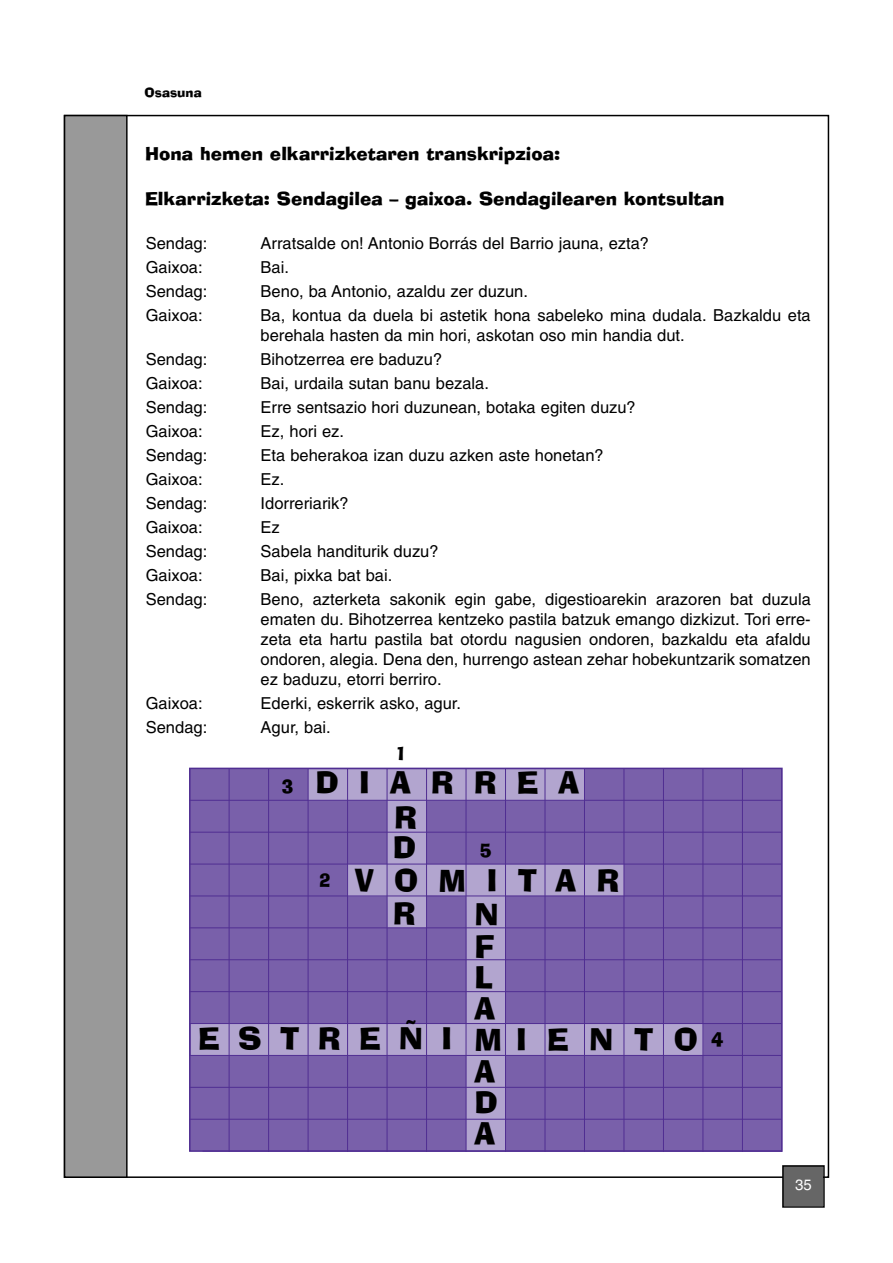
<style>
.page{position:relative;width:893px;height:1263px;background:#fff}
.page>*{position:absolute;margin:0;border:0;box-sizing:border-box;transform-origin:0 0}
.t1{font:30px/31.2px "Ad Lib BT";letter-spacing:.675em;color:#000}
.t2{font:30px "Ad Lib BT";letter-spacing:.615em;color:#000}
.t3{font:18px "Ad Lib BT";color:#000}
.t4{font:16.5px/19.8px "Helvetica";color:#000}
.t5{font:15px "Helvetica";color:#fff}
.t6{font:12.75px "Ad Lib BT";color:#000}
</style>
<div class="page">
<div style="left:65px;top:116px;width:61px;height:1060px;background:#999"></div>
<div style="left:64px;top:115px;width:64px;height:1063px;border:2px solid #000"></div>
<div style="left:784px;top:1167px;width:39px;height:39px;background:#666"></div>
<div style="left:782px;top:1165px;width:43px;height:43px;border:2px solid #000"></div>
<div style="left:190px;top:768px;width:592px;height:383px;background:#7960aa"></div>
<hr style="left:742px;top:768px;width:1px;height:383px;background:#502e92">
<svg style="left:192px;top:771px;width:511px;height:378px"></svg>
<hr style="left:426px;top:768px;width:1px;height:383px;background:#502e92">
<hr style="left:505px;top:768px;width:1px;height:383px;background:#502e92">
<hr style="left:584px;top:768px;width:1px;height:383px;background:#502e92">
<hr style="left:387px;top:768px;width:1px;height:383px;background:#502e92">
<hr style="left:466px;top:768px;width:1px;height:383px;background:#502e92">
<hr style="left:347px;top:768px;width:1px;height:383px;background:#502e92">
<hr style="left:545px;top:768px;width:1px;height:383px;background:#502e92">
<hr style="left:190px;top:959px;width:592px;height:1px;background:#502e92">
<hr style="left:190px;top:1023px;width:592px;height:1px;background:#502e92">
<hr style="left:190px;top:1087px;width:592px;height:1px;background:#502e92">
<hr style="left:190px;top:800px;width:592px;height:1px;background:#502e92">
<hr style="left:190px;top:832px;width:592px;height:1px;background:#502e92">
<hr style="left:190px;top:864px;width:592px;height:1px;background:#502e92">
<hr style="left:190px;top:896px;width:592px;height:1px;background:#502e92">
<hr style="left:190px;top:927px;width:592px;height:1px;background:#502e92">
<hr style="left:190px;top:991px;width:592px;height:1px;background:#502e92">
<hr style="left:190px;top:1055px;width:592px;height:1px;background:#502e92">
<hr style="left:190px;top:1119px;width:592px;height:1px;background:#502e92">
<hr style="left:703px;top:768px;width:1px;height:383px;background:#502e92">
<hr style="left:663px;top:768px;width:1px;height:383px;background:#502e92">
<hr style="left:624px;top:768px;width:1px;height:383px;background:#502e92">
<hr style="left:308px;top:768px;width:1px;height:383px;background:#502e92">
<hr style="left:268px;top:768px;width:1px;height:383px;background:#502e92">
<hr style="left:229px;top:768px;width:1px;height:383px;background:#502e92">
<div style="left:189px;top:768px;width:594px;height:384px;border:2px solid #502e92"></div>
<p class="t6" style="left:145px;top:88px;width:59px">Osasuna</p>
<p class="t3" style="left:145px;top:147px;width:417px">Hona hemen elkarrizketaren transkripzioa:</p>
<p class="t3" style="left:145px;top:192px;width:581px">Elkarrizketa: Sendagilea – gaixoa. Sendagilearen kontsultan</p>
<p class="t4" style="left:146px;top:235px;width:63px">Sendag:</p>
<p class="t4" style="left:261px;top:235px;width:390px">Arratsalde on! Antonio Borrás del Barrio jauna, ezta?</p>
<p class="t4" style="left:146px;top:259px;width:58px">Gaixoa:</p>
<p class="t4" style="left:261px;top:259px;width:30px">Bai.</p>
<p class="t4" style="left:146px;top:283px;width:63px">Sendag:</p>
<p class="t4" style="left:261px;top:283px;width:269px">Beno, ba Antonio, azaldu zer duzun.</p>
<p class="t4" style="left:146px;top:307px;width:58px">Gaixoa:</p>
<p class="t4" style="left:261px;top:307px;width:552px">Ba, kontua da duela bi astetik hona sabeleko mina dudala. Bazkaldu eta berehala hasten da min hori, askotan oso min handia dut.</p>
<p class="t4" style="left:146px;top:351px;width:63px">Sendag:</p>
<p class="t4" style="left:261px;top:351px;width:183px">Bihotzerrea ere baduzu?</p>
<p class="t4" style="left:146px;top:375px;width:58px">Gaixoa:</p>
<p class="t4" style="left:261px;top:375px;width:230px">Bai, urdaila sutan banu bezala.</p>
<p class="t4" style="left:146px;top:399px;width:63px">Sendag:</p>
<p class="t4" style="left:261px;top:399px;width:377px">Erre sentsazio hori duzunean, botaka egiten duzu?</p>
<p class="t4" style="left:146px;top:423px;width:58px">Gaixoa:</p>
<p class="t4" style="left:261px;top:423px;width:85px">Ez, hori ez.</p>
<p class="t4" style="left:146px;top:447px;width:63px">Sendag:</p>
<p class="t4" style="left:261px;top:447px;width:345px">Eta beherakoa izan duzu azken aste honetan?</p>
<p class="t4" style="left:146px;top:471px;width:58px">Gaixoa:</p>
<p class="t4" style="left:261px;top:471px;width:25px">Ez.</p>
<p class="t4" style="left:146px;top:495px;width:63px">Sendag:</p>
<p class="t4" style="left:261px;top:495px;width:90px">Idorreriarik?</p>
<p class="t4" style="left:146px;top:519px;width:58px">Gaixoa:</p>
<p class="t4" style="left:261px;top:519px;width:21px">Ez</p>
<p class="t4" style="left:146px;top:543px;width:63px">Sendag:</p>
<p class="t4" style="left:261px;top:543px;width:179px">Sabela handiturik duzu?</p>
<p class="t4" style="left:146px;top:567px;width:58px">Gaixoa:</p>
<p class="t4" style="left:261px;top:567px;width:133px">Bai, pixka bat bai.</p>
<p class="t4" style="left:146px;top:591px;width:63px">Sendag:</p>
<p class="t4" style="left:261px;top:591px;width:552px;text-align:justify">Beno, azterketa sakonik egin gabe, digestioarekin arazoren bat duzula ematen du. Bihotzerrea kentzeko pastila batzuk emango dizkizut. Tori erre&shy;zeta eta hartu pastila bat otordu nagusien ondoren, bazkaldu eta afaldu ondoren, alegia. Dena den, hurrengo astean zehar hobekuntzarik somatzen ez baduzu, etorri berriro.</p>
<p class="t4" style="left:146px;top:694px;width:58px">Gaixoa:</p>
<p class="t4" style="left:261px;top:694px;width:202px">Ederki, eskerrik asko, agur.</p>
<p class="t4" style="left:146px;top:718px;width:63px">Sendag:</p>
<p class="t4" style="left:261px;top:718px;width:72px">Agur, bai.</p>
<p class="t3" style="left:282px;top:780px;width:14px">3</p>
<p class="t3" style="left:395px;top:747px;width:14px">1</p>
<h1 class="t1" style="left:394px;top:768px;width:187px;line-height:34.7px;text-indent:-78px">DIARREA<br>R</h1>
<h1 class="t1" style="left:354px;top:868px;width:266px">VOMITAR</h1>
<h1 class="t1" style="left:393px;top:835px;width:25px">D</h1>
<p class="t3" style="left:479px;top:843px;width:14px">5</p>
<p class="t3" style="left:319px;top:874px;width:14px">2</p>
<h1 class="t1" style="left:393px;top:901px;width:24px">R</h1>
<h1 class="t2" style="left:198px;top:1027px;width:255px">ESTREÑI</h1>
<h1 class="t1" style="left:475px;top:902px;width:29px">N<br>F<br>L<br>A<br>M<br>A<br>D<br>A</h1>
<h1 class="t1" style="left:516px;top:1027px;width:183px">IENTO</h1>
<p class="t3" style="left:711px;top:1033px;width:14px">4</p>
<p class="t5" style="left:795px;top:1179px;width:18px">35</p>
</div>
